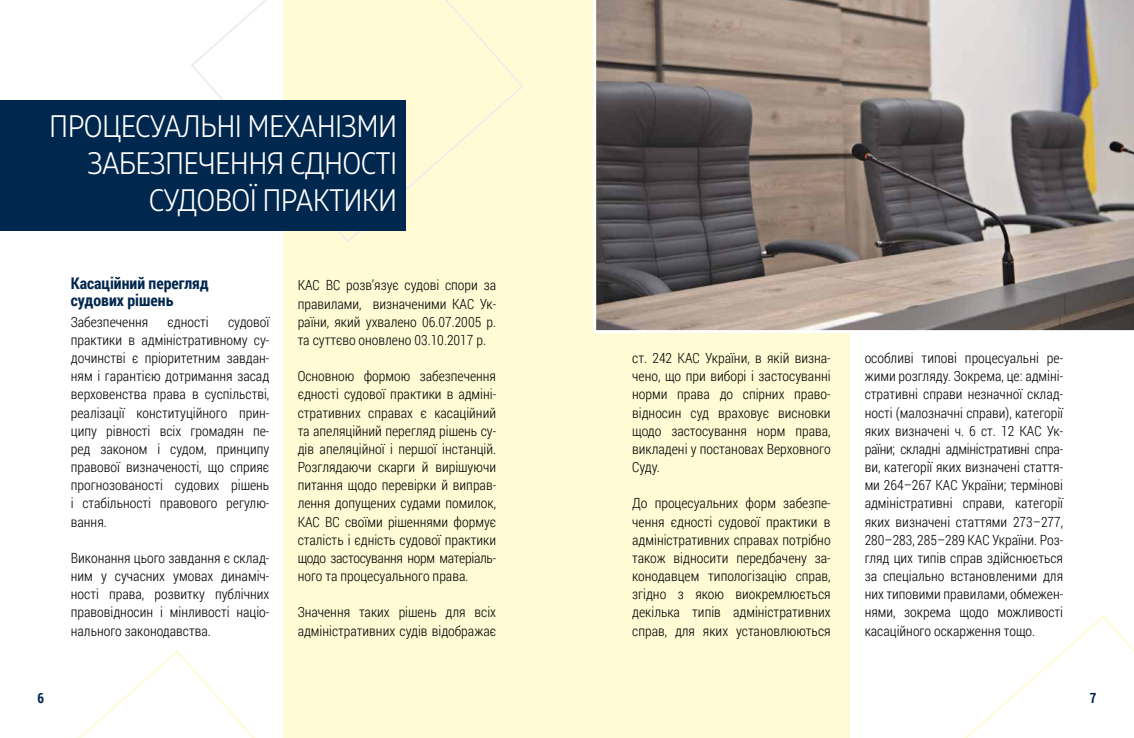
<style>
.page{position:relative;width:1134px;height:738px;background:#fff}
.page>*{position:absolute;margin:0;border:0;box-sizing:border-box;transform-origin:0 0}
.t1{font:300 31px/37px "Muller Narrow";color:#fff;text-align:right}
.t2{font:700 16px/17px "Roboto Condensed";color:#00274e}
.t3{font:300 14px/18.1px "Roboto Condensed";color:#000;text-align:justify}
.t4{font:700 14px "Roboto Condensed";color:#00274e;scale:.95 1}
</style>
<div class="page">
<div style="left:283px;top:0;width:567px;height:737px;background:#fffcd5"></div>
<svg style="left:593px;top:0;width:541px;height:333px;background:#8e847f"></svg>
<svg style="left:189px;top:0;width:335px;height:242px"></svg>
<div style="left:0;top:99px;width:405px;height:131px;background:#00274e"></div>
<svg style="left:966px;top:615px;width:168px;height:122px"></svg>
<svg style="left:79px;top:650px;width:175px;height:87px"></svg>
<h1 class="t1" style="left:50px;top:108px;width:349px">ПРОЦЕСУАЛЬНІ МЕХАНІЗМИ<br>ЗАБЕЗПЕЧЕННЯ ЄДНОСТІ<br>СУДОВОЇ ПРАКТИКИ</h1>
<p class="t2" style="left:71px;top:274px;width:139px">Касаційний перегляд судових рішень</p>
<p class="t3" style="left:71px;top:312px;width:79px">Забезпечення</p>
<p class="t3" style="left:167px;top:312px;width:43px">єдності</p>
<p class="t3" style="left:71px;top:312px;width:200px;text-indent:157px">судової практики в адміністративному су&shy;дочинстві є пріоритетним завдан&shy;ням і гарантією дотримання засад верховенства права в суспільстві, реалізації конституційного прин&shy;ципу рівності всіх громадян пе&shy;ред законом і судом, принципу правової визначеності, що сприяє прогнозованості судових рішень і стабільності правового регулю&shy;вання.</p>
<p class="t3" style="left:71px;top:548px;width:200px">Виконання цього завдання є склад&shy;ним у сучасних умовах динаміч&shy;ності права, розвитку публічних правовідносин і мінливості націо&shy;нального законодавства.</p>
<p class="t3" style="left:298px;top:275px;width:200px;text-align:left">КАС ВС розв’язує судові спори за правилами, визначеними КАС Ук&shy;раїни, який ухвалено 06.07.2005 р. та суттєво оновлено 03.10.2017 р.</p>
<p class="t3" style="left:298px;top:366px;width:200px;text-align:left">Основною формою забезпечення єдності судової практики в адміні&shy;стративних справах є касаційний та апеляційний перегляд рішень су&shy;дів апеляційної і першої інстанцій.<br>Розглядаючи скарги й вирішуючи питання щодо перевірки й виправ&shy;лення допущених судами помилок, КАС ВС своїми рішеннями формує сталість і єдність судової практики щодо застосування норм матеріаль&shy;ного та процесуального права.</p>
<p class="t3" style="left:298px;top:602px;width:200px">Значення таких рішень для всіх адміністративних судів відображає</p>
<p class="t3" style="left:632px;top:348px;width:200px">ст. 242 КАС України, в якій визна&shy;чено, що при виборі і застосуванні норми права до спірних право&shy;відносин суд враховує висновки щодо застосування норм права, викладені у постановах Верховного Суду.</p>
<p class="t3" style="left:632px;top:493px;width:200px">До процесуальних форм забезпе&shy;чення єдності судової практики в адміністративних справах потрібно також відносити передбачену за&shy;конодавцем типологізацію справ, згідно з якою виокремлюється декілька типів адміністративних справ, для яких установлюються</p>
<p class="t3" style="left:865px;top:348px;width:200px">особливі типові процесуальні ре&shy;жими розгляду. Зокрема, це: адміні&shy;стративні справи незначної склад&shy;ності (малозначні справи), категорії яких визначені ч. 6 ст. 12 КАС Ук&shy;раїни; складні адміністративні спра&shy;ви, категорії яких визначені стаття&shy;ми 264–267 КАС України; термінові адміністративні справи, категорії яких визначені статтями 273–277, 280–283, 285–289 КАС України. Роз&shy;гляд цих типів справ здійснюється за спеціально встановленими для них типовими правилами, обмежен&shy;нями, зокрема щодо можливості касаційного оскарження тощо.</p>
<p class="t4" style="left:37px;top:688px;width:8px">6</p>
<p class="t4" style="left:1090px;top:688px;width:8px">7</p>
</div>
